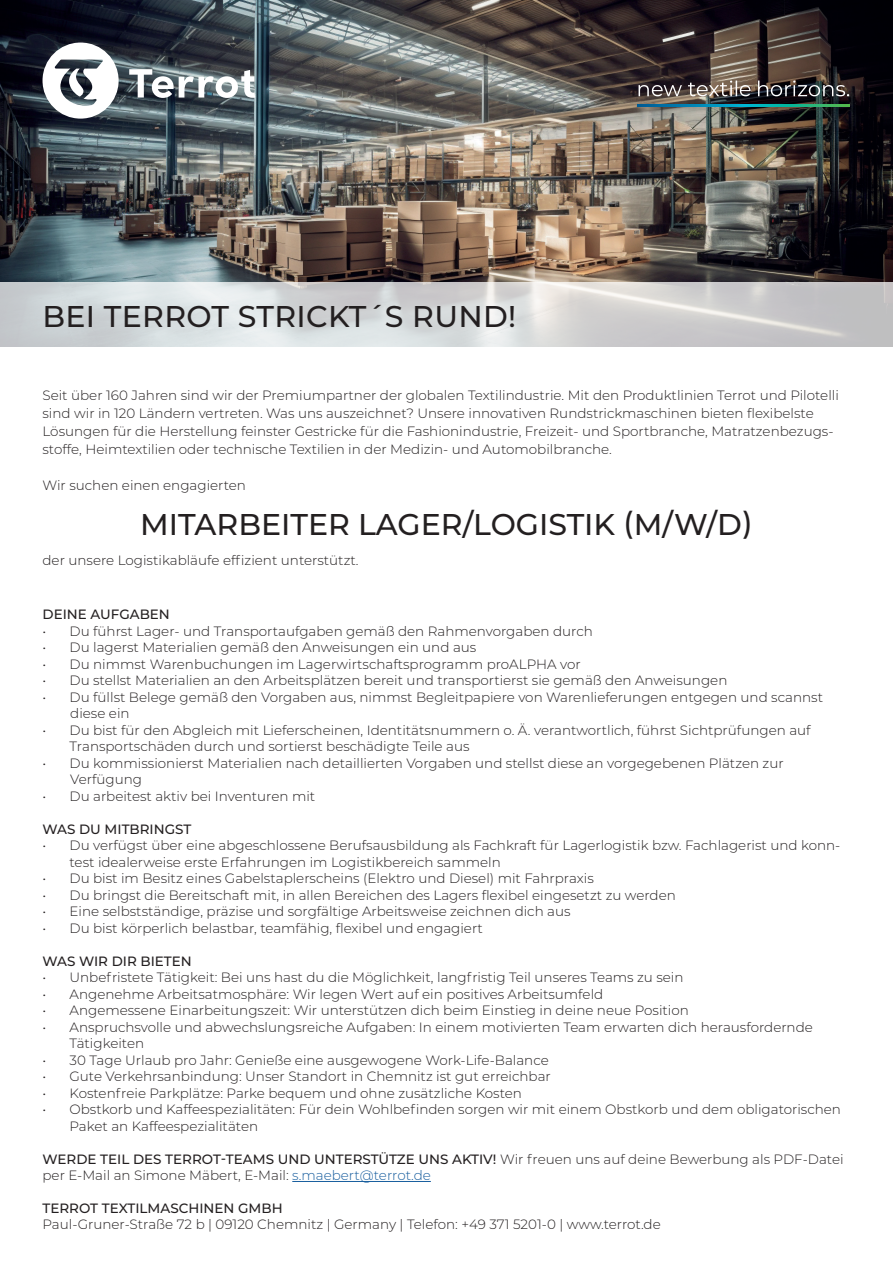
<style>
.page{position:relative;width:893px;height:1263px;background:#fff}
.page>*{position:absolute;margin:0;border:0;box-sizing:border-box;transform-origin:0 0}
.t1{font:500 30px "Montserrat";color:#231f20}
.t2{font:300 13.5px/16.5px "Montserrat";color:#231f20}
.t3{font:500 13.5px "Montserrat";color:#231f20}
.s1{font-weight:500}
.s2{color:#175d9e}
</style>
<div class="page">
<img style="left:0;top:0;width:893px;height:283px">
<svg style="left:0;top:283px;width:893px;height:64px;background:#d3d5d6"></svg>
<hr style="left:292px;top:1181px;width:139px;height:1px;background:#175d9e">
<svg style="left:639px;top:81px;width:210px;height:15px;background:#615a58"></svg>
<svg style="left:638px;top:104px;width:211px;height:2px"></svg>
<svg style="left:129px;top:69px;width:126px;height:29px"></svg>
<svg style="left:43px;top:43px;width:76px;height:76px"></svg>
<h1 class="t1" style="left:43px;top:295px;width:475px">BEI TERROT STRICKT´S RUND!</h1>
<p class="t2" style="left:43px;top:385px;width:798px;line-height:18px">Seit über 160 Jahren sind wir der Premiumpartner der globalen Textilindustrie. Mit den Produktlinien Terrot und Pilotelli sind wir in 120 Ländern vertreten. Was uns auszeichnet? Unsere innovativen Rundstrickmaschinen bieten flexibelste Lösungen für die Herstellung feinster Gestricke für die Fashionindustrie, Freizeit- und Sportbranche, Matratzenbezugs&shy;stoffe, Heimtextilien oder technische Textilien in der Medizin- und Automobilbranche.</p>
<p class="t2" style="left:43px;top:476px;width:205px">Wir suchen einen engagierten</p>
<h1 class="t1" style="left:140px;top:503px;width:614px">MITARBEITER LAGER/LOGISTIK (M/W/D)</h1>
<p class="t2" style="left:43px;top:552px;width:318px">der unsere Logistikabläufe effizient unterstützt.</p>
<p class="t3" style="left:43px;top:605px;width:129px">DEINE AUFGABEN</p>
<p class="t2" style="left:43px;top:622px;width:552px">• Du führst Lager- und Transportaufgaben gemäß den Rahmenvorgaben durch</p>
<p class="t2" style="left:43px;top:638px;width:435px">• Du lagerst Materialien gemäß den Anweisungen ein und aus</p>
<p class="t2" style="left:43px;top:655px;width:540px">• Du nimmst Warenbuchungen im Lagerwirtschaftsprogramm proALPHA vor</p>
<p class="t2" style="left:43px;top:671px;width:686px">• Du stellst Materialien an den Arbeitsplätzen bereit und transportierst sie gemäß den Anweisungen</p>
<p class="t2" style="left:70px;top:688px;width:754px;text-indent:-28px">• Du füllst Belege gemäß den Vorgaben aus, nimmst Begleitpapiere von Warenlieferungen entgegen und scannst diese ein</p>
<p class="t2" style="left:70px;top:721px;width:743px;text-indent:-27px">• Du bist für den Abgleich mit Lieferscheinen, Identitätsnummern o. Ä. verantwortlich, führst Sichtprüfungen auf<br>Transportschäden durch und sortierst beschädigte Teile aus</p>
<p class="t2" style="left:70px;top:754px;width:715px;text-indent:-28px">• Du kommissionierst Materialien nach detaillierten Vorgaben und stellst diese an vorgegebenen Plätzen zur<br>Verfügung</p>
<p class="t2" style="left:43px;top:787px;width:274px">• Du arbeitest aktiv bei Inventuren mit</p>
<p class="t3" style="left:43px;top:819px;width:150px">WAS DU MITBRINGST</p>
<p class="t2" style="left:70px;top:836px;width:772px;text-indent:-27px">• Du verfügst über eine abgeschlossene Berufsausbildung als Fachkraft für Lagerlogistik bzw. Fachlagerist und konn&shy;test idealerweise erste Erfahrungen im Logistikbereich sammeln</p>
<p class="t2" style="left:43px;top:869px;width:553px">• Du bist im Besitz eines Gabelstaplerscheins (Elektro und Diesel) mit Fahrpraxis</p>
<p class="t2" style="left:43px;top:886px;width:635px">• Du bringst die Bereitschaft mit, in allen Bereichen des Lagers flexibel eingesetzt zu werden</p>
<p class="t2" style="left:43px;top:902px;width:530px">• Eine selbstständige, präzise und sorgfältige Arbeitsweise zeichnen dich aus</p>
<p class="t2" style="left:43px;top:919px;width:442px">• Du bist körperlich belastbar, teamfähig, flexibel und engagiert</p>
<p class="t3" style="left:43px;top:951px;width:151px">WAS WIR DIR BIETEN</p>
<p class="t2" style="left:43px;top:968px;width:643px">• Unbefristete Tätigkeit: Bei uns hast du die Möglichkeit, langfristig Teil unseres Teams zu sein</p>
<p class="t2" style="left:43px;top:985px;width:562px">• Angenehme Arbeitsatmosphäre: Wir legen Wert auf ein positives Arbeitsumfeld</p>
<p class="t2" style="left:43px;top:1001px;width:648px">• Angemessene Einarbeitungszeit: Wir unterstützen dich beim Einstieg in deine neue Position</p>
<p class="t2" style="left:70px;top:1018px;width:745px;text-indent:-27px">• Anspruchsvolle und abwechslungsreiche Aufgaben: In einem motivierten Team erwarten dich herausfordernde<br>Tätigkeiten</p>
<p class="t2" style="left:43px;top:1051px;width:508px">• 30 Tage Urlaub pro Jahr: Genieße eine ausgewogene Work-Life-Balance</p>
<p class="t2" style="left:43px;top:1067px;width:510px">• Gute Verkehrsanbindung: Unser Standort in Chemnitz ist gut erreichbar</p>
<p class="t2" style="left:43px;top:1084px;width:481px">• Kostenfreie Parkplätze: Parke bequem und ohne zusätzliche Kosten</p>
<p class="t2" style="left:70px;top:1100px;width:773px;text-indent:-27px">• Obstkorb und Kaffeespezialitäten: Für dein Wohlbefinden sorgen wir mit einem Obstkorb und dem obligatorischen<br>Paket an Kaffeespezialitäten</p>
<p class="t2" style="left:43px;top:1150px;width:803px"><span class="s1">WERDE TEIL DES TERROT-TEAMS UND UNTERSTÜTZE UNS AKTIV!</span> Wir freuen uns auf deine Bewerbung als PDF-Datei per E-Mail an Simone Mäbert, E-Mail: <span class="s2">s.maebert@terrot.de</span></p>
<p class="t3" style="left:43px;top:1199px;width:242px">TERROT TEXTILMASCHINEN GMBH</p>
<p class="t2" style="left:43px;top:1216px;width:620px">Paul-Gruner-Straße 72 b | 09120 Chemnitz | Germany | Telefon: +49 371 5201-0 | www.terrot.de</p>
</div>
